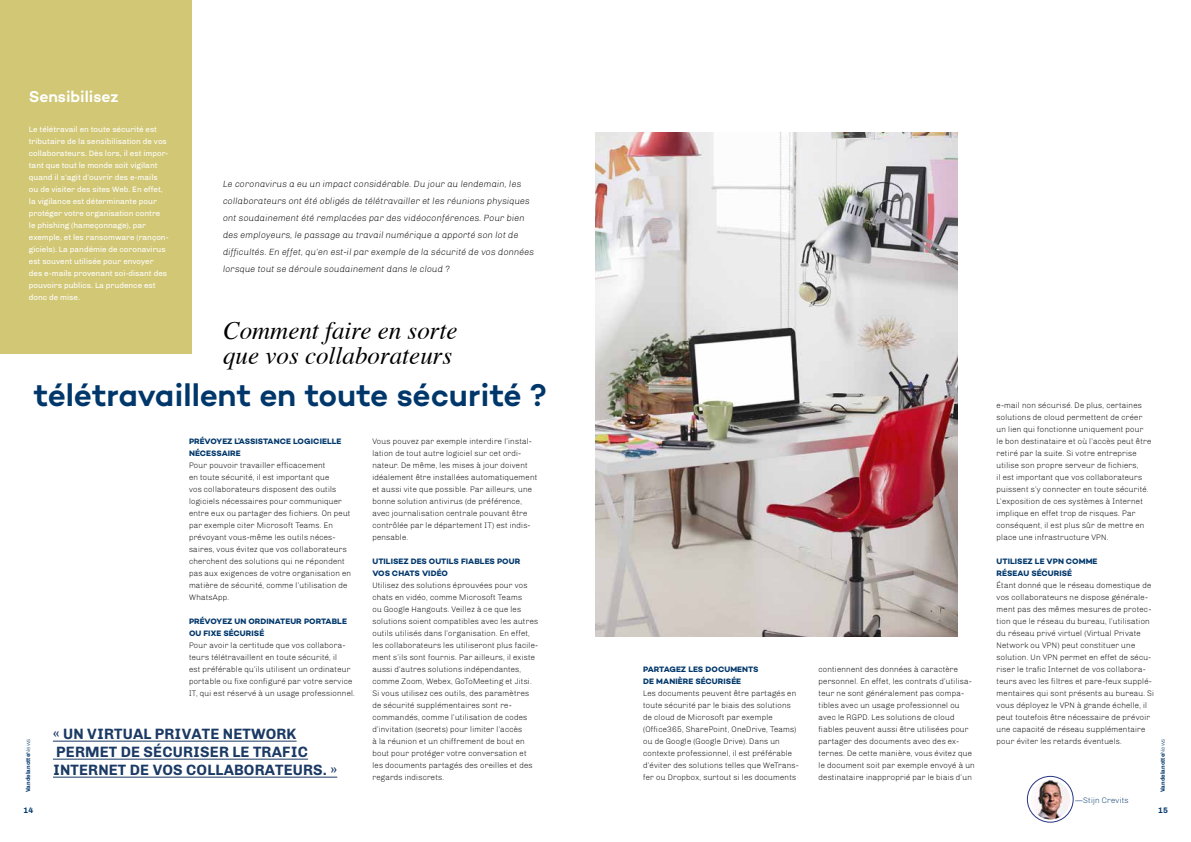
<style>
.page{position:relative;width:1191px;height:842px;background:#fff}
.page>*{position:absolute;margin:0;border:0;box-sizing:border-box;transform-origin:0 0}
.t1{font:600 32px "Campton";letter-spacing:-.005em;color:#00376b}
.t2{font:italic 25px/25px "Times";color:#000}
.t3{font:600 16px "Campton";color:#fff}
.t4{font:700 15px/18px "Chivo";letter-spacing:.01em;color:#1a3964}
.t5{font:italic 300 9px/17px "Chivo";color:#000}
.t6{font:300 8px/12px "Chivo";color:#000}
.t7{font:8px/12px "Chivo";color:#fff}
.t8{font:700 8px/12px "Campton";letter-spacing:.005em;color:#00376b}
.t9{font:300 8px "Chivo";color:#00376b}
.t10{font:700 8px "Chivo";color:#00376b}
.t11{font:700 6px "Chivo";color:#00376b}
.s1{font-weight:300}
</style>
<div class="page">
<div style="left:0;top:0;width:192px;height:108px;background:#d1c775"></div>
<div style="left:0;top:55px;width:192px;height:298px;background:#d1c775"></div>
<hr style="left:53px;top:741px;width:244px;height:1px;background:#1a3964">
<hr style="left:53px;top:759px;width:255px;height:1px;background:#1a3964">
<hr style="left:53px;top:777px;width:284px;height:1px;background:#1a3964">
<div style="left:1027px;top:776px;width:46px;height:46px;border:1px solid #283583;border-radius:50%"></div>
<img style="left:1030px;top:780px;width:40px;height:39px;border-radius:20px">
<img style="left:595px;top:132px;width:362px;height:504px">
<h3 class="t3" style="left:29px;top:86px;width:91px">Sensibilisez</h3>
<p class="t7" style="left:29px;top:123px;width:141px">Le télétravail en toute sécurité est tributaire de la sensibilisation de vos collaborateurs. Dès lors, il est impor&shy;tant que tout le monde soit vigilant quand il s’agit d’ouvrir des e-mails ou de visiter des sites Web. En effet, la vigilance est déterminante pour protéger votre organisation contre le phishing (hameçonnage), par exemple, et les ransomware (rançon&shy;giciels). La pandémie de coronavirus est souvent utilisée pour envoyer des e-mails provenant soi-disant des pouvoirs publics. La prudence est donc de mise.</p>
<p class="t5" style="left:223px;top:175px;width:313px">Le coronavirus a eu un impact considérable. Du jour au lendemain, les collaborateurs ont été obligés de télétravailler et les réunions physiques ont soudainement été remplacées par des vidéoconférences. Pour bien des employeurs, le passage au travail numérique a apporté son lot de difficultés. En effet, qu’en est-il par exemple de la sécurité de vos données lorsque tout se déroule soudainement dans le cloud ?</p>
<h2 class="t2" style="left:223px;top:317px;width:236px">Comment faire en sorte que vos collaborateurs</h2>
<h1 class="t1" style="left:34px;top:374px;width:514px">télétravaillent en toute sécurité ?</h1>
<p class="t11" style="left:24px;top:792px;width:55px;rotate:-90deg">Vandelanotte<span class="s1">News</span></p>
<p class="t10" style="left:23px;top:806px;width:11px">14</p>
<p class="t8" style="left:189px;top:435px;width:154px">PRÉVOYEZ L’ASSISTANCE LOGICIELLE<br>NÉCESSAIRE</p>
<p class="t6" style="left:189px;top:459px;width:164px">Pour pouvoir travailler efficacement<br>en toute sécurité, il est important que<br>vos collaborateurs disposent des outils logiciels nécessaires pour communiquer entre eux ou partager des fichiers. On peut par exemple citer Microsoft Teams. En prévoyant vous-même les outils néces&shy;saires, vous évitez que vos collaborateurs cherchent des solutions qui ne répondent pas aux exigences de votre organisation en matière de sécurité, comme l’utilisation de WhatsApp.</p>
<p class="t8" style="left:189px;top:615px;width:159px">PRÉVOYEZ UN ORDINATEUR PORTABLE<br>OU FIXE SÉCURISÉ</p>
<p class="t6" style="left:189px;top:639px;width:168px">Pour avoir la certitude que vos collabora&shy;teurs télétravaillent en toute sécurité, il<br>est préférable qu’ils utilisent un ordinateur portable ou fixe configuré par votre service IT, qui est réservé à un usage professionnel.</p>
<h3 class="t4" style="left:53px;top:725px;width:286px">« UN VIRTUAL PRIVATE NETWORK<br>PERMET DE SÉCURISER LE TRAFIC<br>INTERNET DE VOS COLLABORATEURS. »</h3>
<p class="t6" style="left:372px;top:435px;width:167px">Vous pouvez par exemple interdire l’instal&shy;lation de tout autre logiciel sur cet ordi&shy;nateur. De même, les mises à jour doivent idéalement être installées automatiquement et aussi vite que possible. Par ailleurs, une bonne solution antivirus (de préférence, avec journalisation centrale pouvant être contrôlée par le département IT) est indis&shy;pensable.</p>
<p class="t8" style="left:372px;top:555px;width:149px">UTILISEZ DES OUTILS FIABLES POUR<br>VOS CHATS VIDÉO</p>
<p class="t6" style="left:372px;top:579px;width:167px">Utilisez des solutions éprouvées pour vos chats en vidéo, comme Microsoft Teams<br>ou Google Hangouts. Veillez à ce que les solutions soient compatibles avec les autres outils utilisés dans l’organisation. En effet, les collaborateurs les utiliseront plus facile&shy;ment s’ils sont fournis. Par ailleurs, il existe aussi d’autres solutions indépendantes, comme Zoom, Webex, GoToMeeting et Jitsi.<br>Si vous utilisez ces outils, des paramètres de sécurité supplémentaires sont re&shy;commandés, comme l’utilisation de codes d’invitation (secrets) pour limiter l’accès<br>à la réunion et un chiffrement de bout en bout pour protéger votre conversation et les documents partagés des oreilles et des regards indiscrets.</p>
<p class="t8" style="left:643px;top:663px;width:117px">PARTAGEZ LES DOCUMENTS<br>DE MANIÈRE SÉCURISÉE</p>
<p class="t6" style="left:643px;top:687px;width:157px">Les documents peuvent être partagés en toute sécurité par le biais des solutions de cloud de Microsoft par exemple (Office365, SharePoint, OneDrive, Teams) ou de Google (Google Drive). Dans un contexte professionnel, il est préférable d’éviter des solutions telles que WeTrans&shy;fer ou Dropbox, surtout si les documents</p>
<p class="t6" style="left:818px;top:663px;width:158px">contiennent des données à caractère personnel. En effet, les contrats d’utilisa&shy;teur ne sont généralement pas compa&shy;tibles avec un usage professionnel ou avec le RGPD. Les solutions de cloud fiables peuvent aussi être utilisées pour partager des documents avec des ex&shy;ternes. De cette manière, vous évitez que le document soit par exemple envoyé à un destinataire inapproprié par le biais d’un</p>
<p class="t6" style="left:996px;top:399px;width:156px">e-mail non sécurisé. De plus, certaines solutions de cloud permettent de créer un lien qui fonctionne uniquement pour le bon destinataire et où l’accès peut être retiré par la suite. Si votre entreprise utilise son propre serveur de fichiers,<br>il est important que vos collaborateurs puissent s’y connecter en toute sécurité.<br>L’exposition de ces systèmes à Internet implique en effet trop de risques. Par conséquent, il est plus sûr de mettre en place une infrastructure VPN.</p>
<p class="t8" style="left:996px;top:555px;width:102px">UTILISEZ LE VPN COMME<br>RÉSEAU SÉCURISÉ</p>
<p class="t6" style="left:996px;top:579px;width:159px">Étant donné que le réseau domestique de vos collaborateurs ne dispose générale&shy;ment pas des mêmes mesures de protec&shy;tion que le réseau du bureau, l’utilisation du réseau privé virtuel (Virtual Private Network ou VPN) peut constituer une solution. Un VPN permet en effet de sécu&shy;riser le trafic Internet de vos collabora&shy;teurs avec les filtres et pare-feux supplé&shy;mentaires qui sont présents au bureau. Si vous déployez le VPN à grande échelle, il peut toutefois être nécessaire de prévoir une capacité de réseau supplémentaire pour éviter les retards éventuels.</p>
<p class="t11" style="left:1159px;top:792px;width:55px;rotate:-90deg">Vandelanotte<span class="s1">News</span></p>
<p class="t9" style="left:1074px;top:796px;width:55px">—Stijn Crevits</p>
<p class="t10" style="left:1158px;top:806px;width:11px">15</p>
</div>
